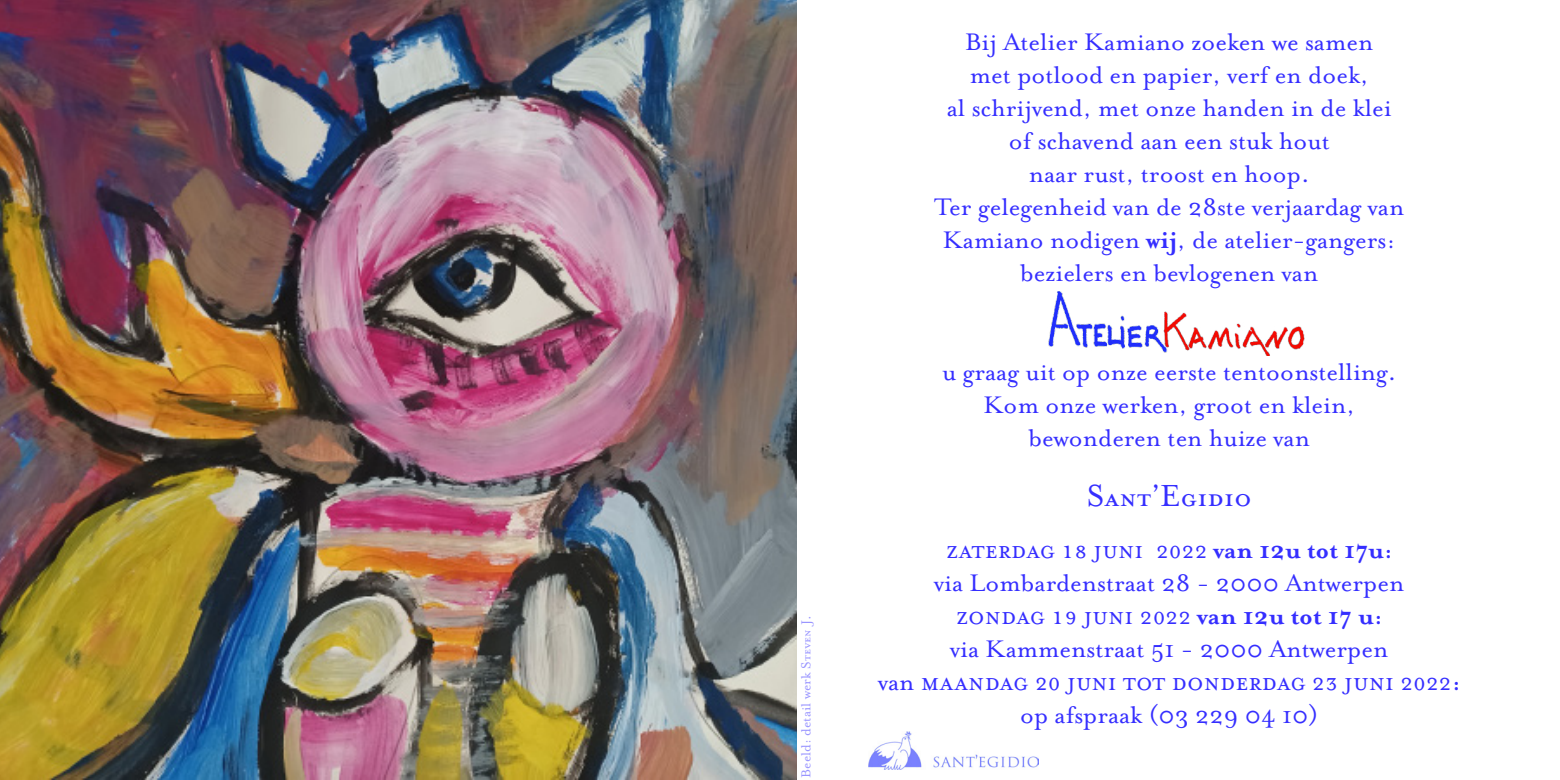
<style>
.page{position:relative;width:1560px;height:780px;background:#fff}
.page>*{position:absolute;margin:0;border:0;box-sizing:border-box;transform-origin:0 0}
.t1{font:35px "Mrs Eaves Petite Caps";color:#352eff}
.t2{font:27.5px/33px "Mrs Eaves Roman";color:#352eff;text-align:center}
.t3{font:27.5px "Mrs Eaves Small Caps";color:#352eff}
.t4{font:15px "Mrs Eaves Roman";color:#9a96ff}
.s1{font-family:"Mrs Eaves Petite Caps"}
.s2{font-family:"Mrs Eaves";font-weight:700}
.s3{font-family:"Mrs Eaves Roman"}
</style>
<div class="page">
<img style="left:0;top:0;width:796px;height:780px">
<img style="left:1048px;top:291px;width:257px;height:64px">
<img style="left:868px;top:731px;width:170px;height:38px">
<p class="t4" style="left:797px;top:777px;width:164px;rotate:-90deg">Beeld: detail werk <span class="s1">Steven J.</span></p>
<p class="t2" style="left:934px;top:26px;width:471px">Bij Atelier Kamiano zoeken we samen<br>met potlood en papier, verf en doek,<br>al schrijvend, met onze handen in de klei of schavend aan een stuk hout<br>naar rust, troost en hoop.<br>Ter gelegenheid van de 28ste verjaardag van Kamiano nodigen <span class="s2">wij</span>, de atelier-gangers: bezielers en bevlogenen van</p>
<p class="t2" style="left:942px;top:356px;width:455px">u graag uit op onze eerste tentoonstelling.<br>Kom onze werken, groot en klein, bewonderen ten huize van</p>
<p class="t1" style="left:1086px;top:478px;width:167px">Sant’Egidio</p>
<p class="t3" style="left:946px;top:535px;width:447px">zaterdag 18 juni 2022 <span class="s2">van 12u tot 17u:</span></p>
<p class="t2" style="left:934px;top:566px;width:471px">via Lombardenstraat 28 - 2000 Antwerpen</p>
<p class="t3" style="left:955px;top:601px;width:428px">zondag 19 juni 2022 <span class="s2">van 12u tot 17 u:</span></p>
<p class="t2" style="left:950px;top:632px;width:439px">via Kammenstraat 51 - 2000 Antwerpen</p>
<p class="t3" style="left:878px;top:667px;width:584px"><span class="s3">van</span> maandag 20 juni tot donderdag 23 juni 2022<span class="s2">:</span></p>
<p class="t2" style="left:1019px;top:698px;width:300px">op afspraak (03 229 04 10)</p>
</div>
